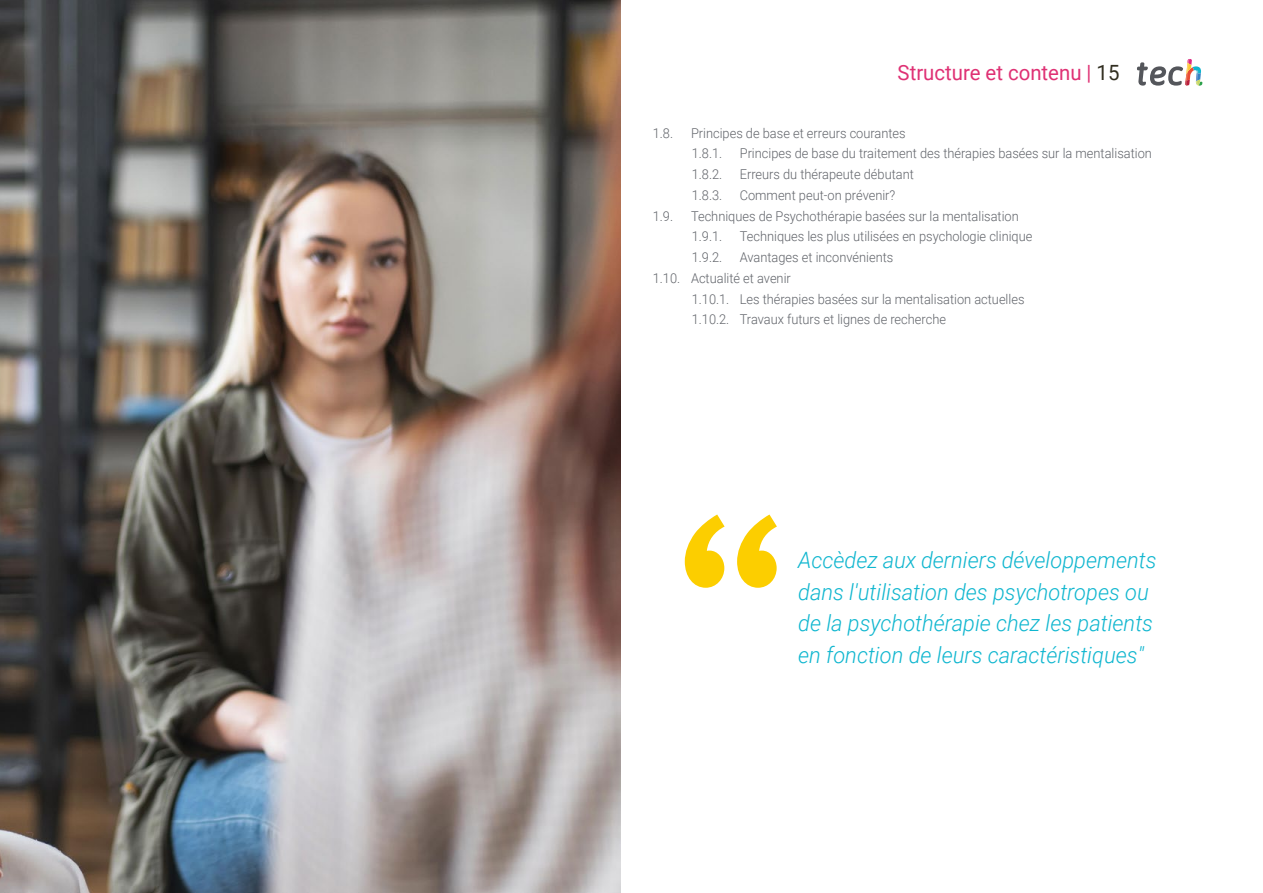
<style>
.page{position:relative;width:1263px;height:893px;background:#fff}
.page>*{position:absolute;margin:0;border:0;box-sizing:border-box;transform-origin:0 0}
.t1{font:italic 300 22.5px/31.5px "Roboto";color:#0fb6cf}
.t2{font:21px "Roboto";color:#df3174}
.t3{font:300 13.5px/20.7px "Roboto";color:#61646a;scale:.95 1}
.s1{color:#312e20}
</style>
<div class="page">
<svg style="left:1137px;top:59px;width:65px;height:27px"></svg>
<img style="left:0;top:0;width:621px;height:893px">
<svg style="left:685px;top:514px;width:92px;height:74px"></svg>
<h2 class="t2" style="left:898px;top:57px;width:223px">Structure et contenu | <span class="s1">15</span></h2>
<p class="t3" style="left:653px;top:122px;width:23px">1.8.</p>
<p class="t3" style="left:691px;top:122px;width:227px">Principes de base et erreurs courantes<br>1.8.1.</p>
<p class="t3" style="left:740px;top:143px;width:435px">Principes de base du traitement des thérapies basées sur la mentalisation</p>
<p class="t3" style="left:692px;top:164px;width:34px">1.8.2.</p>
<p class="t3" style="left:740px;top:164px;width:185px">Erreurs du thérapeute débutant</p>
<p class="t3" style="left:692px;top:184px;width:34px">1.8.3.</p>
<p class="t3" style="left:740px;top:184px;width:165px">Comment peut-on prévenir?</p>
<p class="t3" style="left:653px;top:205px;width:23px">1.9.</p>
<p class="t3" style="left:691px;top:205px;width:346px">Techniques de Psychothérapie basées sur la mentalisation<br>1.9.1.</p>
<p class="t3" style="left:740px;top:226px;width:310px">Techniques les plus utilisées en psychologie clinique</p>
<p class="t3" style="left:653px;top:247px;width:255px;text-indent:87px">Avantages et inconvénients<br>1.10. Actualité et avenir</p>
<p class="t3" style="left:692px;top:288px;width:352px">1.10.1. Les thérapies basées sur la mentalisation actuelles<br>1.10.2. Travaux futurs et lignes de recherche</p>
<p class="t3" style="left:692px;top:247px;width:34px">1.9.2.</p>
<h1 class="t1" style="left:798px;top:543px;width:360px">Accèdez aux derniers développements dans l'utilisation des psychotropes ou de la psychothérapie chez les patients en fonction de leurs caractéristiques"</h1>
</div>
